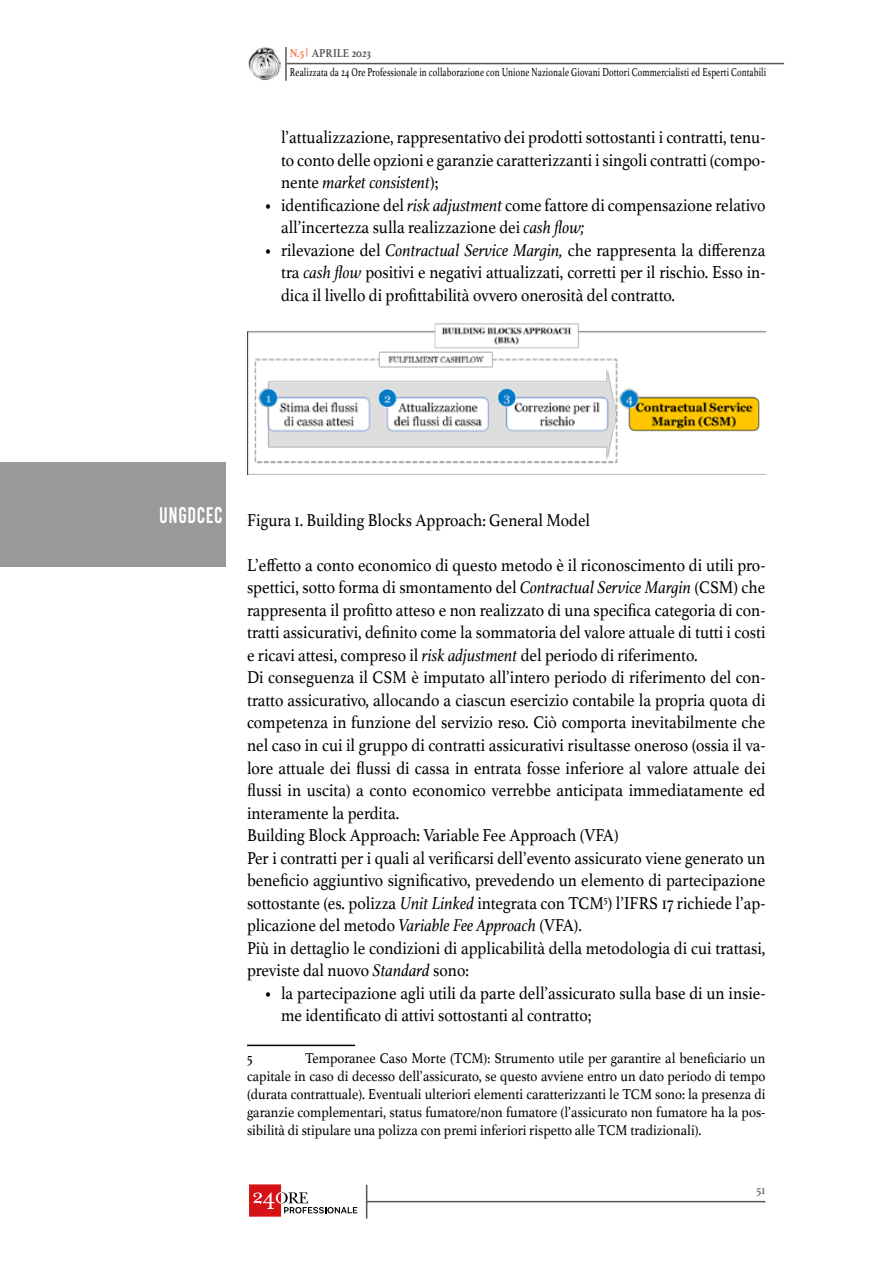
<style>
.page{position:relative;width:893px;height:1263px;background:#fff}
.page>*{position:absolute;margin:0;border:0;box-sizing:border-box;transform-origin:0 0}
.t1{font:22.5px "Bebas Kai";letter-spacing:.03em;color:#fff;scale:.9 1}
.t2{font:18px/22.5px "Athelas";color:#000;scale:.9 1}
.t3{font:18px "Bebas Kai";color:#fff}
.t4{font:15px/18px "Athelas";color:#000;text-align:justify;scale:.9 1}
.t5{font:12px "Athelas";letter-spacing:.02em;color:#000;scale:.72 1}
.t6{font:700 12px "Athelas";color:#575756;scale:.9 1}
.t7{font:12px "Athelas";color:#575756}
.s1{color:#f87847}
.s2{font-style:italic}
</style>
<div class="page">
<hr style="left:367px;top:1201px;width:398px;height:1px;background:#575756">
<img style="left:248px;top:47px;width:34px;height:33px;border-radius:17px">
<div style="left:248px;top:46px;width:34px;height:35px;border:1px solid #fff;border-radius:50%"></div>
<hr style="left:285px;top:47px;width:2px;height:34px;background:#575756">
<svg style="left:249px;top:1184px;width:108px;height:33px"></svg>
<hr style="left:366px;top:1185px;width:1px;height:33px;background:#575756">
<hr style="left:287px;top:63px;width:497px;height:1px;background:#575756">
<div style="left:0;top:462px;width:225px;height:105px;background:#9a999a"></div>
<img style="left:247px;top:323px;width:518px;height:151px">
<hr style="left:247px;top:1045px;width:108px;height:1px;background:#000">
<p class="t6" style="left:290px;top:43px;width:92px"><span class="s1">N.5</span> APRILE 2023</p>
<p class="t5" style="left:290px;top:63px;width:663px">Realizzata da 24 Ore Professionale in collaborazione con Unione Nazionale Giovani Dottori Commercialisti ed Esperti Contabili</p>
<p class="t2" style="left:281px;top:126px;width:540px;text-align:justify">l’attualizzazione, rappresentativo dei prodotti sottostanti i contratti, tenu&shy;to conto delle opzioni e garanzie caratterizzanti i singoli contratti (compo&shy;nente <span class="s2">market consistent</span>);</p>
<p class="t2" style="left:281px;top:193px;width:540px;text-indent:-17px">• identificazione del <span class="s2">risk adjustment</span> come fattore di compensazione relativo all’incertezza sulla realizzazione dei <span class="s2">cash flow;</span></p>
<p class="t2" style="left:281px;top:238px;width:540px;text-align:justify;text-indent:-17px">• rilevazione del <span class="s2">Contractual Service Margin,</span> che rappresenta la differenza tra <span class="s2">cash flow</span> positivi e negativi attualizzati, corretti per il rischio. Esso in&shy;dica il livello di profittabilità ovvero onerosità del contratto.</p>
<p class="t3" style="left:174px;top:495px;width:34px">NEWS</p>
<p class="t1" style="left:159px;top:503px;width:72px">UNGDCEC</p>
<p class="t2" style="left:247px;top:508px;width:383px">Figura 1. Building Blocks Approach: General Model</p>
<p class="t2" style="left:247px;top:553px;width:577px">L’effetto a conto economico di questo metodo è il riconoscimento di utili pro&shy;spettici, sotto forma di smontamento del <span class="s2">Contractual Service Margin</span> (CSM) che rappresenta il profitto atteso e non realizzato di una specifica categoria di con&shy;tratti assicurativi, definito come la sommatoria del valore attuale di tutti i costi e ricavi attesi, compreso il <span class="s2">risk adjustment</span> del periodo di riferimento.<br>Di conseguenza il CSM è imputato all’intero periodo di riferimento del con&shy;tratto assicurativo, allocando a ciascun esercizio contabile la propria quota di competenza in funzione del servizio reso. Ciò comporta inevitabilmente che nel caso in cui il gruppo di contratti assicurativi risultasse oneroso (ossia il va&shy;lore attuale dei flussi di cassa in entrata fosse inferiore al valore attuale dei flussi in uscita) a conto economico verrebbe anticipata immediatamente ed interamente la perdita.<br>Building Block Approach: Variable Fee Approach (VFA)<br>Per i contratti per i quali al verificarsi dell’evento assicurato viene generato un beneficio aggiuntivo significativo, prevedendo un elemento di partecipazione sottostante (es. polizza <span class="s2">Unit Linked</span> integrata con TCM<sup>5</sup>) l’IFRS 17 richiede l’ap&shy;plicazione del metodo <span class="s2">Variable Fee Approach</span> (VFA).<br>Più in dettaglio le condizioni di applicabilità della metodologia di cui trattasi, previste dal nuovo <span class="s2">Standard</span> sono:</p>
<p class="t2" style="left:281px;top:981px;width:540px;text-indent:-17px">• la partecipazione agli utili da parte dell’assicurato sulla base di un insie&shy;me identificato di attivi sottostanti al contratto;</p>
<p class="t4" style="left:247px;top:1049px;width:8px">5</p>
<p class="t4" style="left:247px;top:1049px;width:577px;text-indent:58px">Temporanee Caso Morte (TCM): Strumento utile per garantire al beneficiario un capitale in caso di decesso dell’assicurato, se questo avviene entro un dato periodo di tempo (durata contrattuale). Eventuali ulteriori elementi caratterizzanti le TCM sono: la presenza di garanzie complementari, status fumatore/non fumatore (l’assicurato non fumatore ha la pos&shy;sibilità di stipulare una polizza con premi inferiori rispetto alle TCM tradizionali).</p>
<p class="t7" style="left:756px;top:1180px;width:10px">51</p>
</div>
